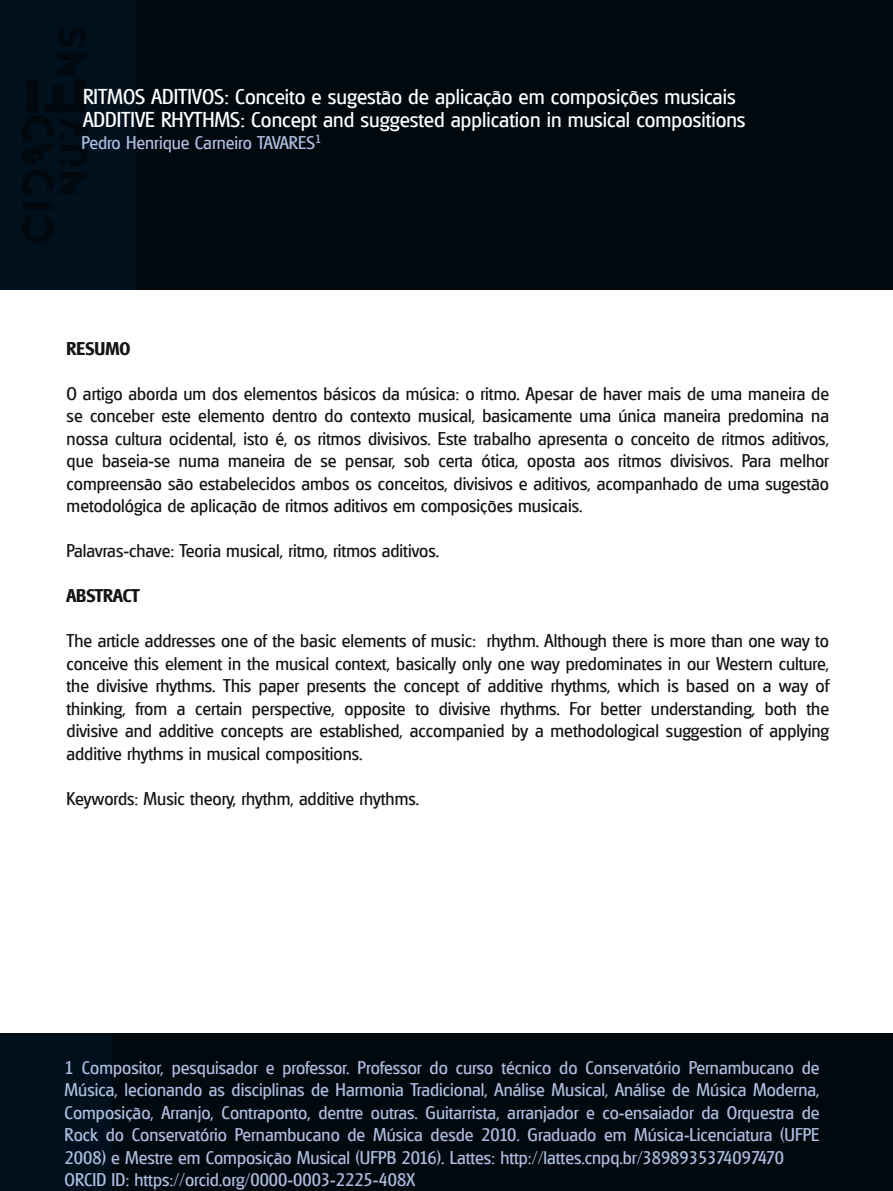
<style>
.page{position:relative;width:893px;height:1191px;background:#fff}
.page>*{position:absolute;margin:0;border:0;box-sizing:border-box;transform-origin:0 0}
.t1{font:45px "Glasgow";color:#aebddf}
.t2{font:21px/22.5px "Glasgow";color:#fff}
.t3{font:18px/22.5px "Glasgow";color:#161413;text-align:justify}
.t4{font:18px/22.5px "Glasgow";color:#aebddf}
.t5{font:700 18px "Glasgow";color:#161413}
</style>
<div class="page">
<img style="left:0;top:0;width:893px;height:290px">
<img style="left:0;top:1034px;width:893px;height:157px">
<p class="t2" style="left:83px;top:85px;width:664px">RITMOS ADITIVOS: Conceito e sugestão de aplicação em composições musicais<br>ADDITIVE RHYTHMS: Concept and suggested application in musical compositions</p>
<p class="t4" style="left:82px;top:131px;width:241px">Pedro Henrique Carneiro TAVARES<sup>1</sup></p>
<p class="t5" style="left:67px;top:337px;width:65px">RESUMO</p>
<p class="t3" style="left:67px;top:382px;width:764px">O artigo aborda um dos elementos básicos da música: o ritmo. Apesar de haver mais de uma maneira de se conceber este elemento dentro do contexto musical, basicamente uma única maneira predomina na nossa cultura ocidental, isto é, os ritmos divisivos. Este trabalho apresenta o conceito de ritmos aditivos, que baseia-se numa maneira de se pensar, sob certa ótica, oposta aos ritmos divisivos. Para melhor compreensão são estabelecidos ambos os conceitos, divisivos e aditivos, acompanhado de uma sugestão metodológica de aplicação de ritmos aditivos em composições musicais.</p>
<p class="t3" style="left:67px;top:539px;width:374px">Palavras-chave: Teoria musical, ritmo, ritmos aditivos.</p>
<p class="t5" style="left:67px;top:585px;width:75px">ABSTRACT</p>
<p class="t3" style="left:67px;top:629px;width:764px">The article addresses one of the basic elements of music: rhythm. Although there is more than one way to conceive this element in the musical context, basically only one way predominates in our Western culture, the divisive rhythms. This paper presents the concept of additive rhythms, which is based on a way of thinking, from a certain perspective, opposite to divisive rhythms. For better understanding, both the divisive and additive concepts are established, accompanied by a methodological suggestion of applying additive rhythms in musical compositions.</p>
<p class="t3" style="left:67px;top:787px;width:354px">Keywords: Music theory, rhythm, additive rhythms.</p>
<p class="t4" style="left:65px;top:1056px;width:756px">1 Compositor, pesquisador e professor. Professor do curso técnico do Conservatório Pernambucano de Música, lecionando as disciplinas de Harmonia Tradicional, Análise Musical, Análise de Música Moderna, Composição, Arranjo, Contraponto, dentre outras. Guitarrista, arranjador e co-ensaiador da Orquestra de Rock do Conservatório Pernambucano de Música desde 2010. Graduado em Música-Licenciatura (UFPE 2008) e Mestre em Composição Musical (UFPB 2016). Lattes: http://lattes.cnpq.br/3898935374097470<br>ORCID ID: https://orcid.org/0000-0003-2225-408X</p>
<h1 class="t1" style="left:48px;top:1135px;width:48px">68</h1>
</div>
